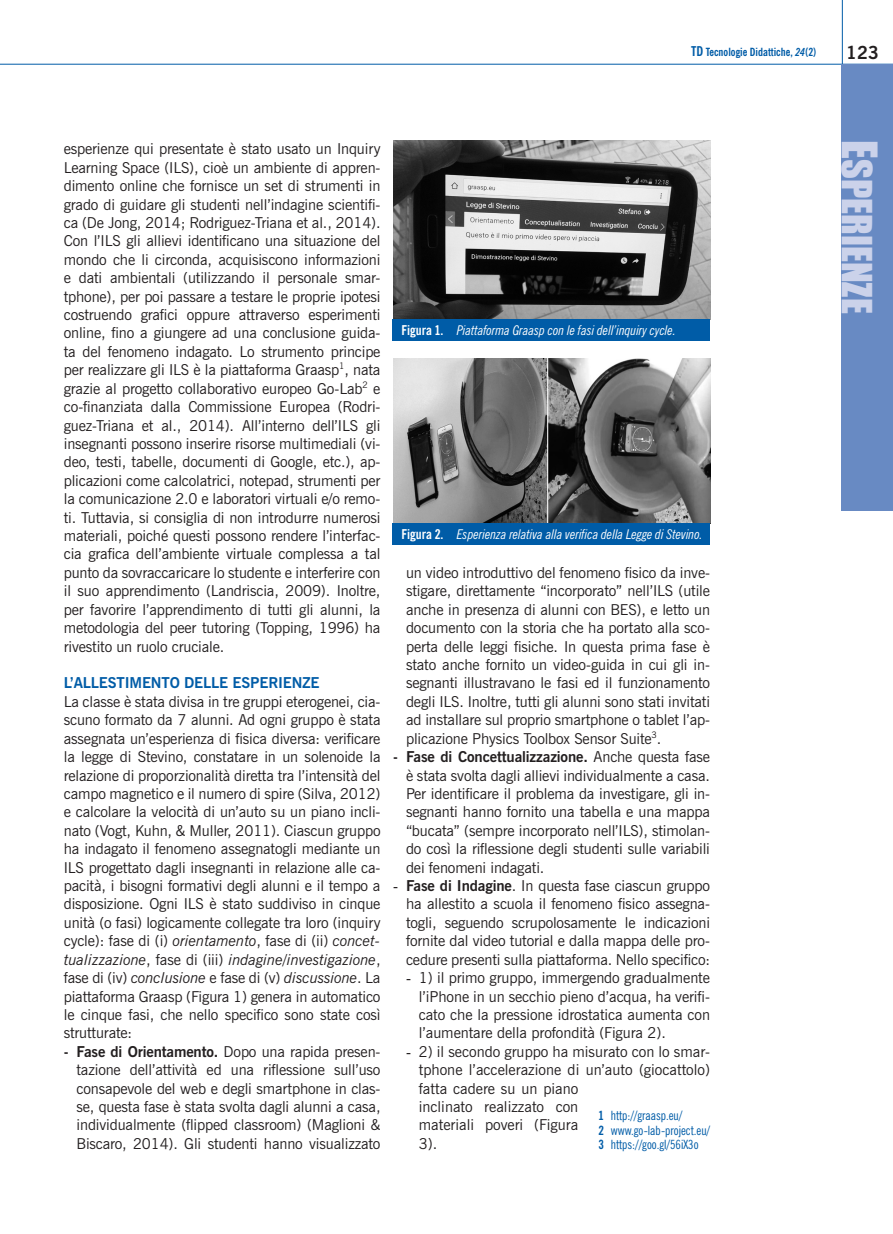
<style>
.page{position:relative;width:893px;height:1234px;background:#fff}
.page>*{position:absolute;margin:0;border:0;box-sizing:border-box;transform-origin:0 0}
.t1{font:38.25px "Impact SC850";color:#cbd2ea}
.t2{font:700 18px "News Gothic BT";color:#231f20}
.Normale_TD_N_Normal{font:15px/18.5px "News Gothic BT";letter-spacing:-.01em;color:#231f20;text-align:justify}
.TD_E_Title_1{font:700 15px "News Gothic BT";letter-spacing:-.01em;color:#005ca7}
.t3{font:italic condensed 13.5px "News Gothic BT";color:#fff}
.t4{font:condensed 12.75px "News Gothic BT";color:#005ca7}
.t5{font:700 condensed 11.25px "News Gothic BT";color:#005ca7}
.s1{font-size:13.5px}
.s2{font-style:italic}
.s3{font-weight:700}
.s4{font-weight:700;font-style:normal}
.s5{font-family:"Times New Roman"}
.s6{font-size:45px}
</style>
<div class="page">
<hr style="left:0;top:64px;width:893px;height:1px;background:#005ca7">
<hr style="left:842px;top:0;width:1px;height:85px;background:#005ca7">
<img style="left:393px;top:140px;width:317px;height:179px">
<img style="left:393px;top:359px;width:317px;height:164px">
<div style="left:393px;top:319px;width:317px;height:21px;background:#005ca7"></div>
<div style="left:842px;top:64px;width:51px;height:446px;background:#688ac3"></div>
<div style="left:393px;top:523px;width:317px;height:21px;background:#005ca7"></div>
<p class="t5" style="left:691px;top:45px;width:127px"><span class="s1">TD</span> Tecnologie Didattiche, <span class="s2">24</span>(2)</p>
<p class="t2" style="left:846px;top:42px;width:34px">123</p>
<p class="Normale_TD_N_Normal" style="left:64px;top:139px;width:318px">esperienze qui presentate è stato usato un Inquiry Learning Space (ILS), cioè un ambiente di appren&shy;dimento online che fornisce un set di strumenti in grado di guidare gli studenti nell’indagine scientifi&shy;ca (De Jong, 2014; Rodriguez-Triana et al., 2014).<br>Con l’ILS gli allievi identificano una situazione del mondo che li circonda, acquisiscono informazioni e dati ambientali (utilizzando il personale smar&shy;tphone), per poi passare a testare le proprie ipotesi costruendo grafici oppure attraverso esperimenti online, fino a giungere ad una conclusione guida&shy;ta del fenomeno indagato. Lo strumento principe per realizzare gli ILS è la piattaforma Graasp<sup>1</sup>, nata grazie al progetto collaborativo europeo Go-Lab<sup>2</sup> e co-finanziata dalla Commissione Europea (Rodri&shy;guez-Triana et al., 2014). All’interno dell’ILS gli insegnanti possono inserire risorse multimediali (vi&shy;deo, testi, tabelle, documenti di Google, etc.), ap&shy;plicazioni come calcolatrici, notepad, strumenti per la comunicazione 2.0 e laboratori virtuali e/o remo&shy;ti. Tuttavia, si consiglia di non introdurre numerosi materiali, poiché questi possono rendere l’interfac&shy;cia grafica dell’ambiente virtuale complessa a tal punto da sovraccaricare lo studente e interferire con il suo apprendimento (Landriscia, 2009). Inoltre, per favorire l’apprendimento di tutti gli alunni, la metodologia del peer tutoring (Topping, 1996) ha rivestito un ruolo cruciale.</p>
<p class="TD_E_Title_1" style="left:64px;top:673px;width:257px">L’ALLESTIMENTO DELLE ESPERIENZE</p>
<p class="Normale_TD_N_Normal" style="left:64px;top:692px;width:318px">La classe è stata divisa in tre gruppi eterogenei, cia&shy;scuno formato da 7 alunni. Ad ogni gruppo è stata assegnata un’esperienza di fisica diversa: verificare la legge di Stevino, constatare in un solenoide la relazione di proporzionalità diretta tra l’intensità del campo magnetico e il numero di spire (Silva, 2012) e calcolare la velocità di un’auto su un piano incli&shy;nato (Vogt, Kuhn, &amp; Muller, 2011). Ciascun gruppo ha indagato il fenomeno assegnatogli mediante un ILS progettato dagli insegnanti in relazione alle ca&shy;pacità, i bisogni formativi degli alunni e il tempo a disposizione. Ogni ILS è stato suddiviso in cinque unità (o fasi) logicamente collegate tra loro (inquiry cycle): fase di (i) <span class="s2">orientamento</span>, fase di (ii) <span class="s2">concet&shy;tualizzazione</span>, fase di (iii) <span class="s2">indagine/investigazione</span>, fase di (iv) <span class="s2">conclusione</span> e fase di (v) <span class="s2">discussione</span>. La piattaforma Graasp (Figura 1) genera in automatico le cinque fasi, che nello specifico sono state così strutturate:</p>
<p class="Normale_TD_N_Normal" style="left:77px;top:1041px;width:305px;text-indent:-13px"><span class="s3">- Fase di Orientamento.</span> Dopo una rapida presen&shy;tazione dell’attività ed una riflessione sull’uso consapevole del web e degli smartphone in clas&shy;se, questa fase è stata svolta dagli alunni a casa, individualmente (flipped classroom) (Maglioni &amp; Biscaro, 2014). Gli studenti hanno visualizzato</p>
<p class="t3" style="left:401px;top:322px;width:276px"><span class="s4">Figura 1.</span> Piattaforma Graasp con le fasi dell’inquiry cycle.</p>
<p class="t3" style="left:401px;top:526px;width:303px"><span class="s4">Figura 2.</span> Esperienza relativa alla verifica della Legge di Stevino.</p>
<p class="Normale_TD_N_Normal" style="left:406px;top:563px;width:306px">un video introduttivo del fenomeno fisico da inve&shy;stigare, direttamente “incorporato” nell’ILS (utile anche in presenza di alunni con BES), e letto un documento con la storia che ha portato alla sco&shy;perta delle leggi fisiche. In questa prima fase è stato anche fornito un video-guida in cui gli in&shy;segnanti illustravano le fasi ed il funzionamento degli ILS. Inoltre, tutti gli alunni sono stati invitati ad installare sul proprio smartphone o tablet l’ap&shy;plicazione Physics Toolbox Sensor Suite<sup>3</sup>.</p>
<p class="Normale_TD_N_Normal" style="left:406px;top:747px;width:305px;text-indent:-13px"><span class="s3">- Fase di Concettualizzazione.</span> Anche questa fase è stata svolta dagli allievi individualmente a casa.<br>Per identificare il problema da investigare, gli in&shy;segnanti hanno fornito una tabella e una mappa “bucata” (sempre incorporato nell’ILS), stimolan&shy;do così la riflessione degli studenti sulle variabili dei fenomeni indagati.</p>
<p class="Normale_TD_N_Normal" style="left:406px;top:876px;width:305px;text-indent:-13px"><span class="s5">-</span> <span class="s3">Fase di Indagine</span>. In questa fase ciascun gruppo ha allestito a scuola il fenomeno fisico assegna&shy;togli, seguendo scrupolosamente le indicazioni fornite dal video tutorial e dalla mappa delle pro&shy;cedure presenti sulla piattaforma. Nello specifico:</p>
<p class="Normale_TD_N_Normal" style="left:419px;top:968px;width:293px;text-indent:-13px"><span class="s5">-</span> 1) il primo gruppo, immergendo gradualmente l’iPhone in un secchio pieno d’acqua, ha verifi&shy;cato che la pressione idrostatica aumenta con l’aumentare della profondità (Figura 2).</p>
<p class="Normale_TD_N_Normal" style="left:419px;top:1041px;width:293px;text-align:left;text-indent:-13px"><span class="s5">-</span> 2) il secondo gruppo ha misurato con lo smar&shy;tphone l’accelerazione di un’auto (giocattolo) fatta cadere su un piano<br>inclinato realizzato con<br>materiali poveri (Figura<br>3).</p>
<p class="t4" style="left:598px;top:1107px;width:86px"><span class="s3">1</span> http://graasp.eu/</p>
<p class="t4" style="left:598px;top:1121px;width:113px"><span class="s3">2</span> www.go-lab-project.eu/</p>
<p class="t4" style="left:598px;top:1136px;width:102px"><span class="s3">3</span> https://goo.gl/56iX3o</p>
<p class="t1" style="left:887px;top:140px;width:174px;rotate:90deg"><span class="s6">E</span>sperienze</p>
</div>
